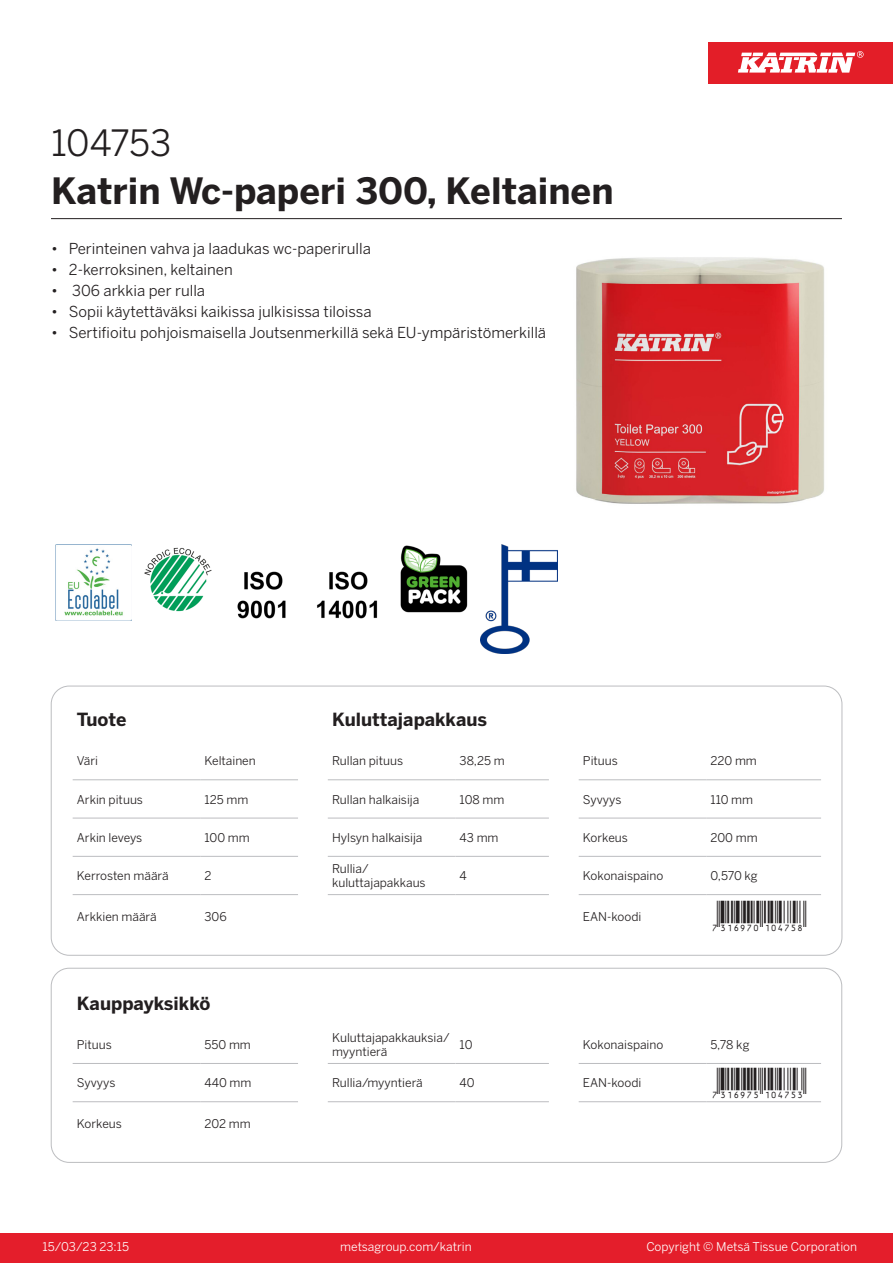
<style>
.page{position:relative;width:893px;height:1263px;background:#fff}
.page>*{position:absolute;margin:0;border:0;box-sizing:border-box;transform-origin:0 0}
.Product_Name{font:700 36px "Benton Sans";color:#231f20}
.External_material_co{font:36px "Benton Sans";letter-spacing:-.01em;color:#231f20}
.T_EAN{font:30px "Viisas EAN Matala";color:#231f20}
.T_TableHeader{font:700 18px "Benton Sans";color:#231f20}
.MarketingBullets{font:15px "Benton Sans";color:#231f20}
.T_TableBody{font:12px/14.4px "Benton Sans";color:#231f20}
.t1{font:12px "Benton Sans";color:#fff}
</style>
<div class="page">
<div style="left:0;top:1233px;width:893px;height:30px;background:#e41e2b"></div>
<div style="left:708px;top:43px;width:185px;height:41px;background:#e31e28"></div>
<svg style="left:738px;top:51px;width:126px;height:22px"></svg>
<hr style="left:73px;top:779px;width:127px;height:1px;background:#bcbdc0">
<hr style="left:200px;top:779px;width:98px;height:1px;background:#bcbdc0">
<hr style="left:328px;top:779px;width:127px;height:1px;background:#bcbdc0">
<hr style="left:455px;top:779px;width:94px;height:1px;background:#bcbdc0">
<hr style="left:579px;top:779px;width:127px;height:1px;background:#bcbdc0">
<hr style="left:706px;top:779px;width:115px;height:1px;background:#bcbdc0">
<hr style="left:73px;top:818px;width:127px;height:1px;background:#bcbdc0">
<hr style="left:200px;top:818px;width:98px;height:1px;background:#bcbdc0">
<hr style="left:328px;top:818px;width:127px;height:1px;background:#bcbdc0">
<hr style="left:455px;top:818px;width:94px;height:1px;background:#bcbdc0">
<hr style="left:579px;top:818px;width:127px;height:1px;background:#bcbdc0">
<hr style="left:706px;top:818px;width:115px;height:1px;background:#bcbdc0">
<hr style="left:73px;top:856px;width:127px;height:1px;background:#bcbdc0">
<hr style="left:200px;top:856px;width:98px;height:1px;background:#bcbdc0">
<hr style="left:328px;top:856px;width:127px;height:1px;background:#bcbdc0">
<hr style="left:455px;top:856px;width:94px;height:1px;background:#bcbdc0">
<hr style="left:579px;top:856px;width:127px;height:1px;background:#bcbdc0">
<hr style="left:706px;top:856px;width:115px;height:1px;background:#bcbdc0">
<hr style="left:73px;top:894px;width:127px;height:1px;background:#bcbdc0">
<hr style="left:200px;top:894px;width:98px;height:1px;background:#bcbdc0">
<hr style="left:328px;top:894px;width:127px;height:1px;background:#bcbdc0">
<hr style="left:455px;top:894px;width:94px;height:1px;background:#bcbdc0">
<hr style="left:579px;top:894px;width:127px;height:1px;background:#bcbdc0">
<hr style="left:706px;top:894px;width:115px;height:1px;background:#bcbdc0">
<hr style="left:73px;top:1063px;width:127px;height:1px;background:#bcbdc0">
<hr style="left:200px;top:1063px;width:98px;height:1px;background:#bcbdc0">
<hr style="left:328px;top:1063px;width:127px;height:1px;background:#bcbdc0">
<hr style="left:455px;top:1063px;width:94px;height:1px;background:#bcbdc0">
<hr style="left:579px;top:1063px;width:127px;height:1px;background:#bcbdc0">
<hr style="left:706px;top:1063px;width:115px;height:1px;background:#bcbdc0">
<hr style="left:73px;top:1101px;width:127px;height:1px;background:#bcbdc0">
<hr style="left:200px;top:1101px;width:98px;height:1px;background:#bcbdc0">
<hr style="left:328px;top:1101px;width:127px;height:1px;background:#bcbdc0">
<hr style="left:455px;top:1101px;width:94px;height:1px;background:#bcbdc0">
<hr style="left:579px;top:1101px;width:127px;height:1px;background:#bcbdc0">
<hr style="left:706px;top:1101px;width:115px;height:1px;background:#bcbdc0">
<div style="left:51px;top:968px;width:791px;height:194px;border:1px solid #bcbdc0;border-radius:18px"></div>
<img style="left:576px;top:257px;width:249px;height:247px">
<img style="left:55px;top:544px;width:77px;height:77px">
<img style="left:144px;top:547px;width:68px;height:65px">
<img style="left:237px;top:571px;width:49px;height:48px">
<img style="left:317px;top:571px;width:61px;height:48px">
<img style="left:400px;top:545px;width:68px;height:68px">
<img style="left:480px;top:544px;width:77px;height:109px">
<hr style="left:51px;top:218px;width:791px;height:1px;background:#231f20">
<p class="External_material_co" style="left:51px;top:121px;width:122px">104753</p>
<p class="Product_Name" style="left:51px;top:168px;width:564px">Katrin Wc-paperi 300, Keltainen</p>
<p class="MarketingBullets" style="left:51px;top:239px;width:321px">• Perinteinen vahva ja laadukas wc-paperirulla</p>
<p class="MarketingBullets" style="left:51px;top:260px;width:183px">• 2-kerroksinen, keltainen</p>
<p class="MarketingBullets" style="left:51px;top:281px;width:156px">• 306 arkkia per rulla</p>
<p class="MarketingBullets" style="left:51px;top:302px;width:322px">• Sopii käytettäväksi kaikissa julkisissa tiloissa</p>
<p class="MarketingBullets" style="left:51px;top:323px;width:497px">• Sertifioitu pohjoismaisella Joutsenmerkillä sekä EU-ympäristömerkillä</p>
<p class="T_TableHeader" style="left:77px;top:708px;width:51px">Tuote</p>
<p class="T_TableHeader" style="left:332px;top:708px;width:157px">Kuluttajapakkaus</p>
<p class="T_TableBody" style="left:77px;top:754px;width:23px">Väri</p>
<p class="T_TableBody" style="left:204px;top:754px;width:53px">Keltainen</p>
<p class="T_TableBody" style="left:332px;top:754px;width:73px">Rullan pituus</p>
<p class="T_TableBody" style="left:460px;top:754px;width:47px">38,25 m</p>
<p class="T_TableBody" style="left:583px;top:754px;width:36px">Pituus</p>
<p class="T_TableBody" style="left:710px;top:754px;width:48px">220 mm</p>
<p class="T_TableBody" style="left:77px;top:792px;width:68px">Arkin pituus</p>
<p class="T_TableBody" style="left:204px;top:792px;width:45px">125 mm</p>
<p class="T_TableBody" style="left:332px;top:792px;width:89px">Rullan halkaisija</p>
<p class="T_TableBody" style="left:460px;top:792px;width:46px">108 mm</p>
<p class="T_TableBody" style="left:583px;top:792px;width:40px">Syvyys</p>
<p class="T_TableBody" style="left:710px;top:792px;width:44px">110 mm</p>
<p class="T_TableBody" style="left:77px;top:830px;width:67px">Arkin leveys</p>
<p class="T_TableBody" style="left:204px;top:830px;width:47px">100 mm</p>
<p class="T_TableBody" style="left:332px;top:830px;width:92px">Hylsyn halkaisija</p>
<p class="T_TableBody" style="left:460px;top:830px;width:40px">43 mm</p>
<p class="T_TableBody" style="left:583px;top:830px;width:47px">Korkeus</p>
<p class="T_TableBody" style="left:710px;top:830px;width:49px">200 mm</p>
<p class="T_TableBody" style="left:77px;top:869px;width:93px">Kerrosten määrä</p>
<p class="T_TableBody" style="left:204px;top:869px;width:9px">2</p>
<p class="T_TableBody" style="left:332px;top:861px;width:38px">Rullia/</p>
<p class="T_TableBody" style="left:332px;top:876px;width:95px">kuluttajapakkaus</p>
<p class="T_TableBody" style="left:460px;top:869px;width:9px">4</p>
<p class="T_TableBody" style="left:583px;top:869px;width:82px">Kokonaispaino</p>
<p class="T_TableBody" style="left:710px;top:869px;width:49px">0,570 kg</p>
<p class="T_TableBody" style="left:77px;top:909px;width:81px">Arkkien määrä</p>
<p class="T_TableBody" style="left:204px;top:909px;width:24px">306</p>
<p class="T_TableBody" style="left:583px;top:909px;width:60px">EAN-koodi</p>
<p class="T_EAN" style="left:710px;top:900px;width:97px">*7316970104758*</p>
<p class="T_TableHeader" style="left:77px;top:992px;width:135px">Kauppayksikkö</p>
<p class="T_TableBody" style="left:77px;top:1037px;width:36px">Pituus</p>
<p class="T_TableBody" style="left:204px;top:1037px;width:48px">550 mm</p>
<p class="T_TableBody" style="left:332px;top:1030px;width:119px">Kuluttajapakkauksia/ myyntierä</p>
<p class="T_TableBody" style="left:460px;top:1037px;width:14px">10</p>
<p class="T_TableBody" style="left:583px;top:1037px;width:82px">Kokonaispaino</p>
<p class="T_TableBody" style="left:710px;top:1037px;width:40px">5,78 kg</p>
<p class="T_TableBody" style="left:77px;top:1076px;width:40px">Syvyys</p>
<p class="T_TableBody" style="left:204px;top:1076px;width:49px">440 mm</p>
<p class="T_TableBody" style="left:332px;top:1076px;width:92px">Rullia/myyntierä</p>
<p class="T_TableBody" style="left:460px;top:1076px;width:17px">40</p>
<p class="T_TableBody" style="left:583px;top:1076px;width:60px">EAN-koodi</p>
<p class="T_EAN" style="left:710px;top:1067px;width:97px">*7316975104753*</p>
<p class="T_TableBody" style="left:77px;top:1116px;width:47px">Korkeus</p>
<p class="T_TableBody" style="left:204px;top:1116px;width:48px">202 mm</p>
<p class="t1" style="left:43px;top:1239px;width:88px">15/03/23 23:15</p>
<p class="t1" style="left:340px;top:1239px;width:133px">metsagroup.com/katrin</p>
<p class="t1" style="left:646px;top:1239px;width:212px">Copyright © Metsä Tissue Corporation</p>
</div>
